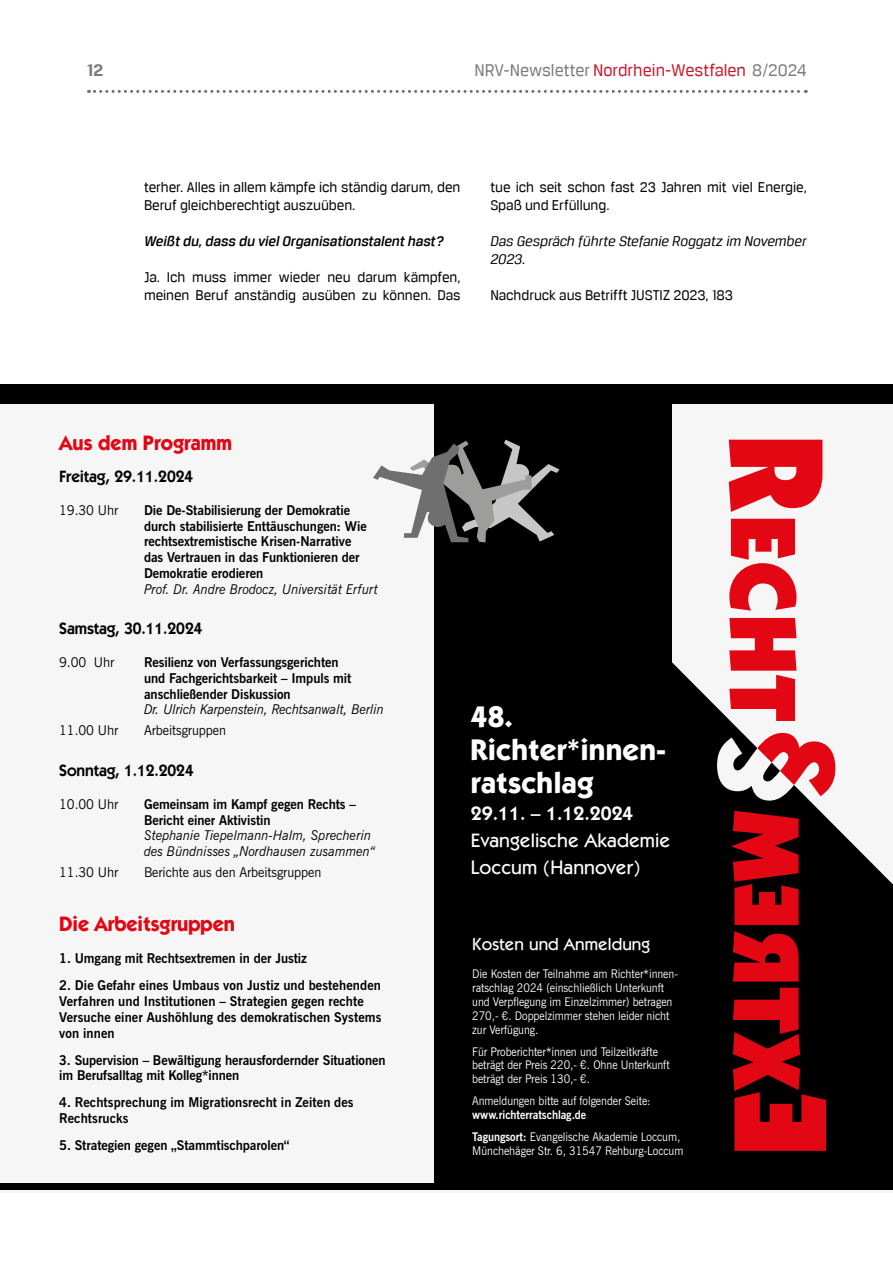
<style>
.page{position:relative;width:893px;height:1263px;background:#fff}
.page>*{position:absolute;margin:0;border:0;box-sizing:border-box;transform-origin:0 0}
.t1{font:900 93.45px "Itc Kabel";color:#e30613}
.t2{font:700 30px/33px "Itc Kabel";letter-spacing:.005em;color:#fff}
.t3{font:700 21px "Itc Kabel";letter-spacing:-.005em;color:#e30613;scale:.96 1}
.t4{font:500 19.5px/27px "Itc Kabel";letter-spacing:.005em;color:#fff}
.t5{font:600 19.5px "Itc Kabel";letter-spacing:.005em;color:#fff}
.t6{font:18px "Breuer Text";color:#7c7b7b}
.t7{font:700 18px "Breuer Text";color:#7c7b7b}
.t8{font:500 17.25px "Itc Kabel";letter-spacing:.005em;color:#fff}
.t9{font:600 16.5px "Itc Kabel";letter-spacing:-.005em;color:#000;scale:.96 1}
.t10{font:15px/18px "Breuer Text";letter-spacing:-.005em;color:#000}
.t11{font:italic 15px/18px "Breuer Text";letter-spacing:-.005em;color:#000}
.t12{font:italic 500 15px "Breuer Text";letter-spacing:-.005em;color:#000}
.t13{font:700 13.5px/15.8px "News Gothic BT";letter-spacing:-.005em;color:#000;scale:.96 1}
.t14{font:italic 13.5px/15.8px "News Gothic BT";letter-spacing:-.005em;color:#000;scale:.96 1}
.t15{font:13.5px "News Gothic BT";letter-spacing:-.005em;color:#000;scale:.96 1}
.t16{font:11.85px/14px "News Gothic BT";letter-spacing:-.005em;color:#fff;scale:.92 1}
.t17{font:700 11.85px/21.9px "News Gothic BT";letter-spacing:-.005em;color:#fff;scale:.92 1}
.s1{color:#c9182c}
.s2{font-weight:400}
.s3{font-size:133.5px}
</style>
<div class="page">
<svg style="left:88px;top:90px;width:718px;height:3px"></svg>
<div style="left:0;top:389px;width:893px;height:804px;background:#f6f6f6"></div>
<div style="left:0;top:385px;width:893px;height:19px;background:#000"></div>
<div style="left:0;top:1183px;width:893px;height:6px;background:#000"></div>
<svg style="left:672px;top:662px;width:221px;height:521px;fill:#000"></svg>
<svg style="left:757px;top:733px;width:78px;height:63px"></svg>
<div style="left:434px;top:389px;width:238px;height:797px;background:#000"></div>
<svg style="left:373px;top:440px;width:187px;height:102px"></svg>
<div style="left:731px;top:811px;width:95px;height:340px;background:#000"></div>
<h3 class="t7" style="left:87px;top:61px;width:18px">12</h3>
<h3 class="t6" style="left:474px;top:61px;width:334px">NRV-Newsletter <span class="s1">Nordrhein-Westfalen</span> 8/2024</h3>
<p class="t10" style="left:144px;top:178px;width:318px">terher. Alles in allem kämpfe ich ständig darum, den<br>Beruf gleichberechtigt auszuüben.</p>
<p class="t12" style="left:144px;top:233px;width:301px">Weißt du, dass du viel Organisationstalent hast?</p>
<p class="t10" style="left:144px;top:268px;width:318px">Ja. Ich muss immer wieder neu darum kämpfen, meinen Beruf anständig ausüben zu können. Das</p>
<p class="t10" style="left:490px;top:178px;width:318px">tue ich seit schon fast 23 Jahren mit viel Energie,<br>Spaß und Erfüllung.</p>
<p class="t11" style="left:490px;top:232px;width:318px">Das Gespräch führte Stefanie Roggatz im November<br>2023.</p>
<p class="t10" style="left:490px;top:286px;width:244px">Nachdruck aus Betrifft JUSTIZ 2023, 183</p>
<h3 class="t3" style="left:59px;top:429px;width:182px">Aus dem Programm</h3>
<p class="t9" style="left:59px;top:466px;width:141px">Freitag, 29.11.2024</p>
<p class="t15" style="left:59px;top:502px;width:63px">19.30 Uhr</p>
<p class="t13" style="left:144px;top:502px;width:234px">Die De-Stabilisierung der Demokratie durch stabilisierte Enttäuschungen: Wie rechtsextremistische Krisen-Narrative das Vertrauen in das Funktionieren der Demokratie erodieren</p>
<p class="t14" style="left:144px;top:581px;width:245px">Prof. Dr. Andre Brodocz, Universität Erfurt</p>
<p class="t9" style="left:59px;top:619px;width:151px">Samstag, 30.11.2024</p>
<p class="t15" style="left:59px;top:654px;width:59px">9.00 Uhr</p>
<p class="t13" style="left:144px;top:654px;width:217px">Resilienz von Verfassungsgerichten und Fachgerichtsbarkeit – Impuls mit anschließender Diskussion</p>
<p class="t14" style="left:144px;top:701px;width:251px">Dr. Ulrich Karpenstein, Rechtsanwalt, Berlin</p>
<p class="t15" style="left:59px;top:722px;width:63px">11.00 Uhr</p>
<p class="t15" style="left:144px;top:722px;width:87px">Arbeitsgruppen</p>
<p class="t9" style="left:59px;top:760px;width:142px">Sonntag, 1.12.2024</p>
<p class="t15" style="left:59px;top:796px;width:63px">10.00 Uhr</p>
<p class="t13" style="left:144px;top:796px;width:222px">Gemeinsam im Kampf gegen Rechts –<br>Bericht einer Aktivistin</p>
<p class="t14" style="left:144px;top:827px;width:243px">Stephanie Tiepelmann-Halm, Sprecherin des Bündnisses „Nordhausen zusammen“</p>
<p class="t15" style="left:59px;top:864px;width:63px">11.30 Uhr</p>
<p class="t15" style="left:144px;top:864px;width:186px">Berichte aus den Arbeitsgruppen</p>
<h3 class="t3" style="left:59px;top:911px;width:184px">Die Arbeitsgruppen</h3>
<p class="t13" style="left:59px;top:950px;width:260px">1. Umgang mit Rechtsextremen in der Justiz</p>
<p class="t13" style="left:59px;top:977px;width:337px">2. Die Gefahr eines Umbaus von Justiz und bestehenden Verfahren und Institutionen – Strategien gegen rechte Versuche einer Aushöhlung des demokratischen Systems von innen</p>
<p class="t13" style="left:59px;top:1052px;width:341px">3. Supervision – Bewältigung herausfordernder Situationen im Berufsalltag mit Kolleg*innen</p>
<p class="t13" style="left:59px;top:1094px;width:308px">4. Rechtsprechung im Migrationsrecht in Zeiten des<br>Rechtsrucks</p>
<p class="t13" style="left:59px;top:1137px;width:241px">5. Strategien gegen „Stammtischparolen“</p>
<h2 class="t2" style="left:471px;top:700px;width:197px">48.<br>Richter*innen&shy;ratschlag</h2>
<h3 class="t5" style="left:471px;top:802px;width:164px">29.11. – 1.12.2024</h3>
<h3 class="t4" style="left:471px;top:827px;width:201px">Evangelische Akademie<br>Loccum (Hannover)</h3>
<p class="t8" style="left:472px;top:933px;width:179px">Kosten und Anmeldung</p>
<p class="t16" style="left:472px;top:967px;width:225px">Die Kosten der Teilnahme am Richter*innen&shy;ratschlag 2024 (einschließlich Unterkunft und Verpflegung im Einzelzimmer) betragen 270,- €. Doppelzimmer stehen leider nicht zur Verfügung.</p>
<p class="t16" style="left:472px;top:1044px;width:216px">Für Proberichter*innen und Teilzeitkräfte beträgt der Preis 220,- €. Ohne Unterkunft beträgt der Preis 130,- €.</p>
<p class="t16" style="left:472px;top:1094px;width:195px">Anmeldungen bitte auf folgender Seite:</p>
<p class="t17" style="left:472px;top:1104px;width:228px">www.richterratschlag.de<br>Tagungsort: <span class="s2">Evangelische Akademie Loccum,</span></p>
<p class="t16" style="left:472px;top:1143px;width:231px">Münchehäger Str. 6, 31547 Rehburg-Loccum</p>
<h1 class="t1" style="left:821px;top:433px;width:292px;rotate:90deg"><span class="s3">R</span>ECHT</h1>
</div>
